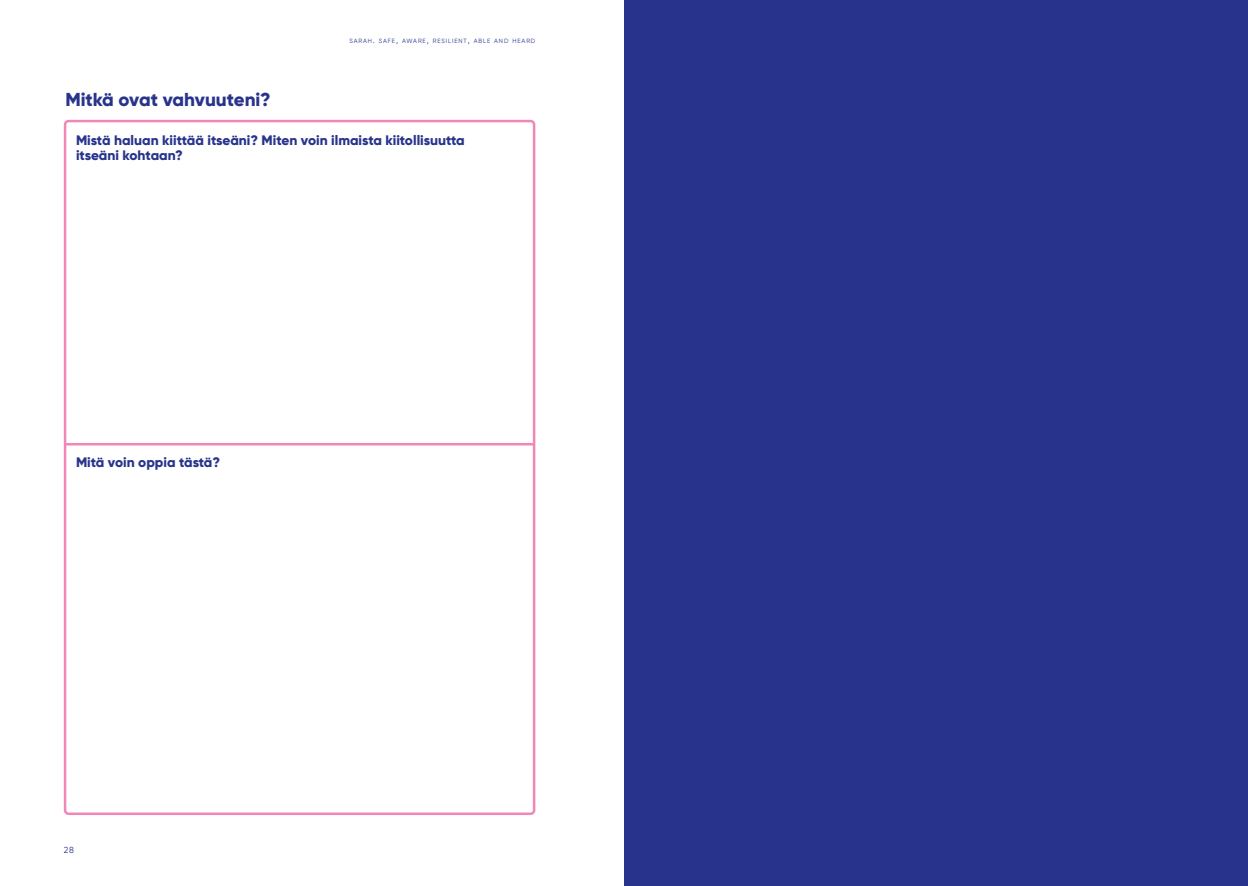
<style>
.page{position:relative;width:1248px;height:886px;background:#fff}
.page>*{position:absolute;margin:0;border:0;box-sizing:border-box;transform-origin:0 0}
.t1{font:800 18.75px "Gilroy";color:#28348b}
.t2{font:800 13.75px/15px "Gilroy";color:#28348b}
.t3{font:8.75px "Gilroy";color:#28348b}
.t4{font:6.12px "Gilroy";letter-spacing:.145em;color:#28348b}
.s1{font-size:8.75px}
</style>
<div class="page">
<div style="left:64px;top:120px;width:471px;height:695px;border:2px solid #f087b6;border-radius:4px"></div>
<div style="left:624px;top:0;width:623px;height:886px;background:#28348b"></div>
<hr style="left:66px;top:443px;width:468px;height:2px;background:#f087b6">
<p class="t4" style="left:349px;top:37px;width:187px">SARAH<span class="s1">.</span> SAFE<span class="s1">,</span> AWARE<span class="s1">,</span> RESILIENT<span class="s1">,</span> ABLE AND HEARD</p>
<h1 class="t1" style="left:65px;top:88px;width:207px">Mitkä ovat vahvuuteni?</h1>
<p class="t2" style="left:76px;top:133px;width:390px">Mistä haluan kiittää itseäni? Miten voin ilmaista kiitollisuutta itseäni kohtaan?</p>
<p class="t2" style="left:76px;top:454px;width:145px">Mitä voin oppia tästä?</p>
<p class="t3" style="left:64px;top:845px;width:12px">28</p>
</div>
